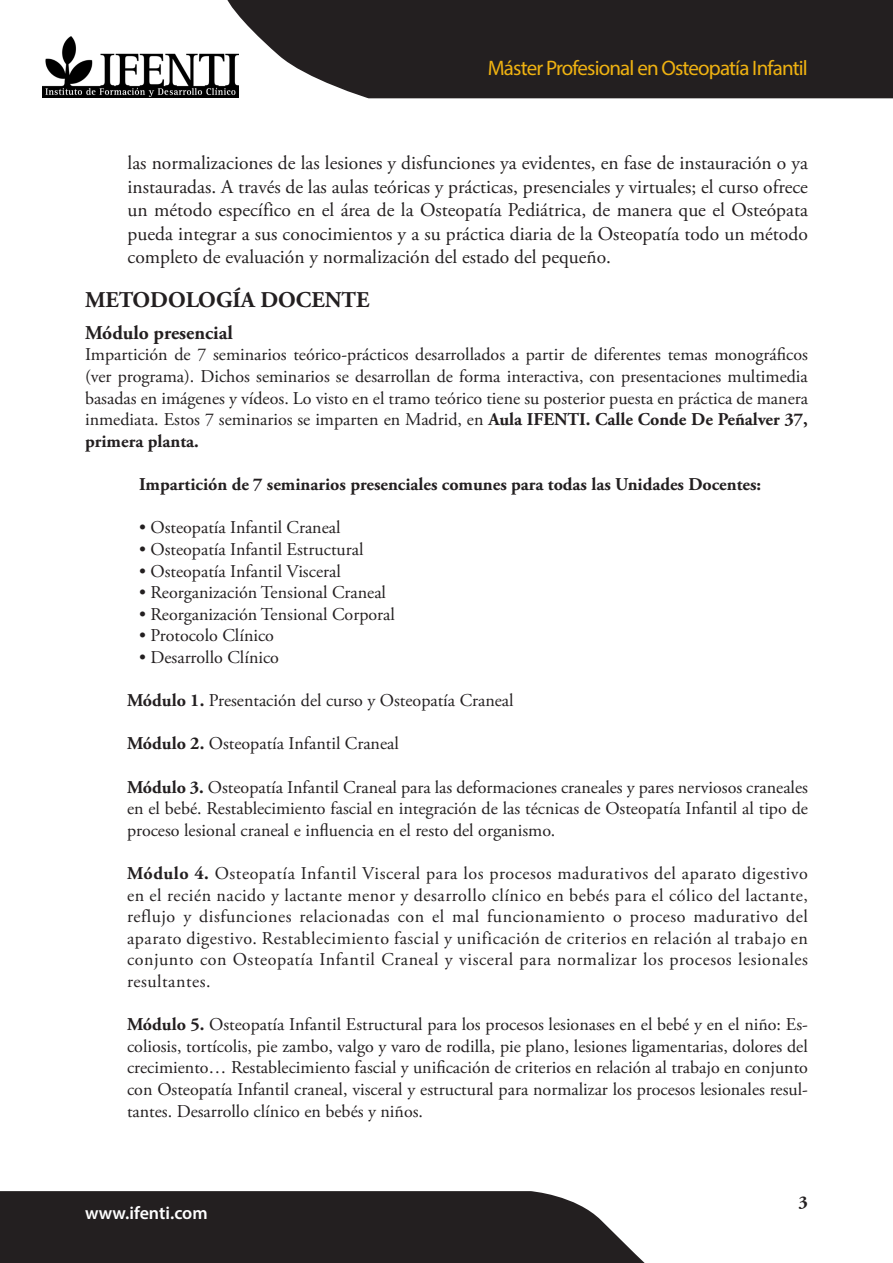
<style>
.page{position:relative;width:893px;height:1263px;background:#fff}
.page>*{position:absolute;margin:0;border:0;box-sizing:border-box;transform-origin:0 0}
.Titulo{font:700 22.5px "Adobe Garamond Pro";color:#231f20}
.t1{font:21px "Myriad Pro";letter-spacing:-.04em;color:#efb211}
.Texto{font:19.5px/23.4px "Adobe Garamond Pro";color:#231f20;text-align:justify}
.t2{font:700 19.5px "Adobe Garamond Pro";color:#231f20}
.t3{font:18px/21.6px "Adobe Garamond Pro";color:#231f20;text-align:justify}
.t4{font:700 18px "Adobe Garamond Pro";color:#231f20}
.t5{font:700 18px "Myriad Pro";color:#fff}
.t6{font:600 18px "Myriad Pro";color:#fff}
.s1{font-weight:700}
</style>
<div class="page">
<img style="left:43px;top:36px;width:184px;height:62px">
<svg style="left:227px;top:0;width:666px;height:98px;background:#332f30"></svg>
<svg style="left:0;top:1191px;width:645px;height:72px;background:#312d2e"></svg>
<p class="t1" style="left:488px;top:55px;width:322px">Máster Profesional en Osteopatía Infantil</p>
<p class="Texto" style="left:128px;top:152px;width:682px">las normalizaciones de las lesiones y disfunciones ya evidentes, en fase de instauración o ya instauradas. A través de las aulas teóricas y prácticas, presenciales y virtuales; el curso ofrece un método específico en el área de la Osteopatía Pediátrica, de manera que el Osteópata pueda integrar a sus conocimientos y a su práctica diaria de la Osteopatía todo un método completo de evaluación y normalización del estado del pequeño.</p>
<p class="Titulo" style="left:85px;top:287px;width:286px">METODOLOGÍA DOCENTE</p>
<p class="t2" style="left:85px;top:321px;width:149px">Módulo presencial</p>
<p class="t3" style="left:85px;top:345px;width:724px">Impartición de 7 seminarios teórico-prácticos desarrollados a partir de diferentes temas monográficos (ver programa). Dichos seminarios se desarrollan de forma interactiva, con presentaciones multimedia basadas en imágenes y vídeos. Lo visto en el tramo teórico tiene su posterior puesta en práctica de manera inmediata. Estos 7 seminarios se imparten en Madrid, en <span class="s1">Aula IFENTI. Calle Conde De Peñalver 37, primera planta.</span></p>
<p class="t4" style="left:139px;top:474px;width:624px">Impartición de 7 seminarios presenciales comunes para todas las Unidades Docentes:</p>
<p class="t3" style="left:139px;top:517px;width:203px">• Osteopatía Infantil Craneal</p>
<p class="t3" style="left:139px;top:539px;width:226px">• Osteopatía Infantil Estructural</p>
<p class="t3" style="left:139px;top:561px;width:203px">• Osteopatía Infantil Visceral</p>
<p class="t3" style="left:139px;top:582px;width:248px">• Reorganización Tensional Craneal</p>
<p class="t3" style="left:139px;top:604px;width:257px">• Reorganización Tensional Corporal</p>
<p class="t3" style="left:139px;top:625px;width:136px">• Protocolo Clínico</p>
<p class="t3" style="left:139px;top:647px;width:141px">• Desarrollo Clínico</p>
<p class="t3" style="left:127px;top:690px;width:388px"><span class="s1">Módulo 1.</span> Presentación del curso y Osteopatía Craneal</p>
<p class="t3" style="left:127px;top:733px;width:273px"><span class="s1">Módulo 2.</span> Osteopatía Infantil Craneal</p>
<p class="t3" style="left:127px;top:777px;width:682px"><span class="s1">Módulo 3.</span> Osteopatía Infantil Craneal para las deformaciones craneales y pares nerviosos craneales en el bebé. Restablecimiento fascial en integración de las técnicas de Osteopatía Infantil al tipo de proceso lesional craneal e influencia en el resto del organismo.</p>
<p class="t3" style="left:127px;top:863px;width:682px"><span class="s1">Módulo 4.</span> Osteopatía Infantil Visceral para los procesos madurativos del aparato digestivo en el recién nacido y lactante menor y desarrollo clínico en bebés para el cólico del lactante, reflujo y disfunciones relacionadas con el mal funcionamiento o proceso madurativo del aparato digestivo. Restablecimiento fascial y unificación de criterios en relación al trabajo en conjunto con Osteopatía Infantil Craneal y visceral para normalizar los procesos lesionales resultantes.</p>
<p class="t3" style="left:127px;top:1014px;width:682px"><span class="s1">Módulo 5.</span> Osteopatía Infantil Estructural para los procesos lesionases en el bebé y en el niño: Es&shy;coliosis, tortícolis, pie zambo, valgo y varo de rodilla, pie plano, lesiones ligamentarias, dolores del crecimiento… Restablecimiento fascial y unificación de criterios en relación al trabajo en conjunto con Osteopatía Infantil craneal, visceral y estructural para normalizar los procesos lesionales resul&shy;tantes. Desarrollo clínico en bebés y niños.</p>
<p class="t5" style="left:43px;top:1201px;width:128px">www.ifenti.com</p>
<p class="t6" style="left:85px;top:1201px;width:124px">www.ifenti.com</p>
<p class="t4" style="left:799px;top:1192px;width:11px">3</p>
</div>
